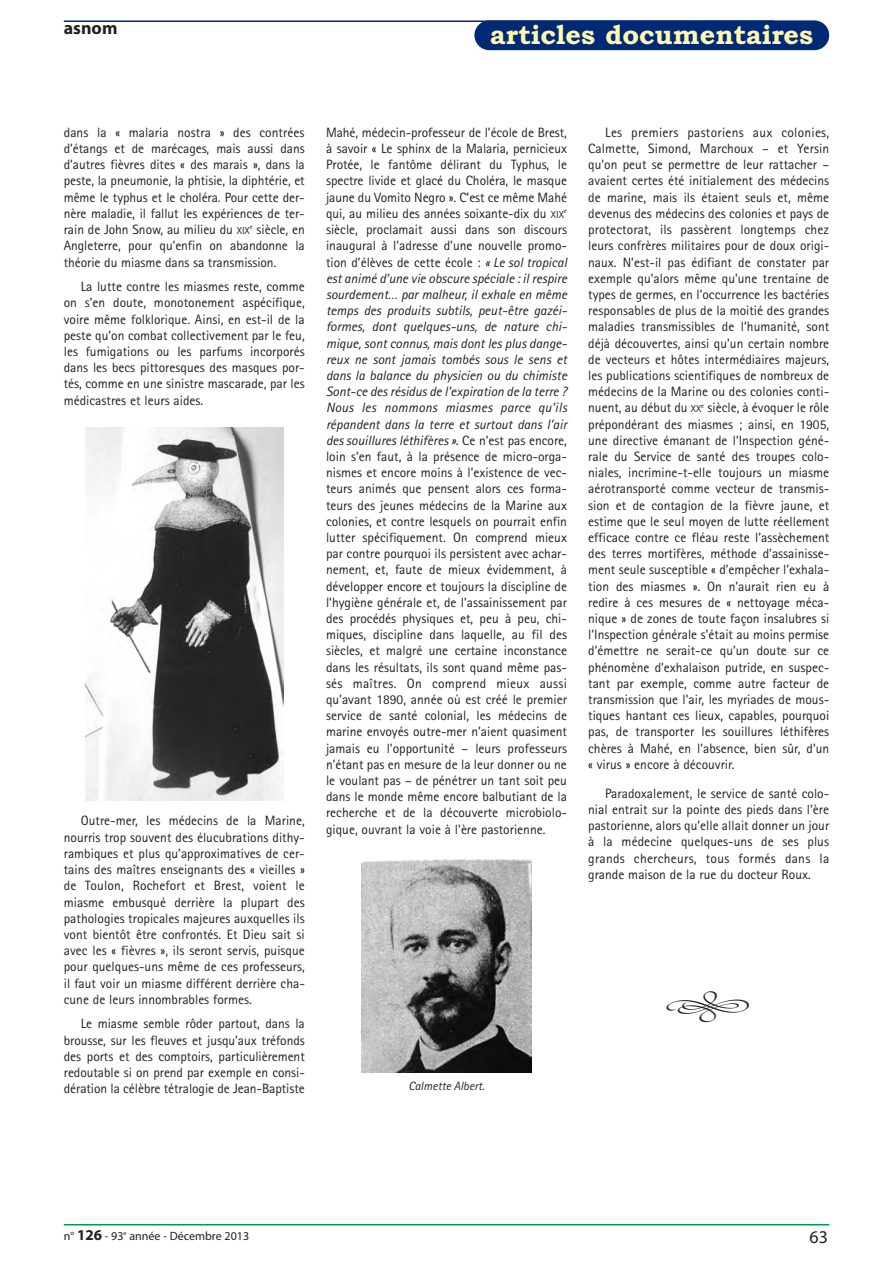
<style>
.page{position:relative;width:893px;height:1263px;background:#fff}
.page>*{position:absolute;margin:0;border:0;box-sizing:border-box;transform-origin:0 0}
.t1{font:700 27px "Bookman Old Style";color:#fff8ae}
.t2{font:700 18px "Myriad";color:#231f20}
.t3{font:18px "Myriad";color:#231f20}
.t4{font:13.5px/16.2px "Rotis Sans Serif";color:#231f20;text-align:justify}
.t5{font:12px "Myriad";color:#231f20}
.t6{font:italic 12px "Rotis Sans Serif";color:#231f20}
.t7{font:6.75px "Rotis Sans Serif";color:#231f20}
.s1{font-size:10.2px}
.s2{font-style:italic}
.s3{font-weight:700;font-size:15px}
</style>
<div class="page">
<hr style="left:64px;top:1224px;width:765px;height:1px;background:#00984a">
<hr style="left:64px;top:21px;width:710px;height:1px;background:#002975">
<div style="left:474px;top:20px;width:355px;height:30px;background:#002975;border-radius:15px"></div>
<img style="left:361px;top:860px;width:170px;height:212px">
<img style="left:85px;top:428px;width:198px;height:373px">
<p class="t2" style="left:64px;top:21px;width:55px">asnom</p>
<p class="t1" style="left:490px;top:19px;width:325px">articles documentaires</p>
<p class="t4" style="left:64px;top:126px;width:243px">dans la « malaria nostra » des contrées d’étangs et de marécages, mais aussi dans d’autres fièvres dites « des marais », dans la peste, la pneumonie, la phtisie, la diphtérie, et même le typhus et le choléra. Pour cette der&shy;nère maladie, il fallut les expériences de ter&shy;rain de John Snow, au milieu du <span class="s1">XIX</span><sup>e</sup> siècle, en Angleterre, pour qu’enfin on abandonne la théorie du miasme dans sa transmission.</p>
<p class="t4" style="left:64px;top:280px;width:243px;text-indent:17px">La lutte contre les miasmes reste, comme on s’en doute, monotonement aspécifique, voire même folklorique. Ainsi, en est-il de la peste qu’on combat collectivement par le feu, les fumigations ou les parfums incorporés dans les becs pittoresques des masques por&shy;tés, comme en une sinistre mascarade, par les médicastres et leurs aides.</p>
<p class="t4" style="left:64px;top:814px;width:243px;text-indent:17px">Outre-mer, les médecins de la Marine, nourris trop souvent des élucubrations dithy&shy;rambiques et plus qu’approximatives de cer&shy;tains des maîtres enseignants des « vieilles » de Toulon, Rochefort et Brest, voient le miasme embusqué derrière la plupart des pathologies tropicales majeures auxquelles ils vont bientôt être confrontés. Et Dieu sait si avec les « fièvres », ils seront servis, puisque pour quelques-uns même de ces professeurs, il faut voir un miasme différent derrière cha&shy;cune de leurs innombrables formes.</p>
<p class="t4" style="left:64px;top:1017px;width:243px;text-indent:17px">Le miasme semble rôder partout, dans la brousse, sur les fleuves et jusqu’aux tréfonds des ports et des comptoirs, particulièrement redoutable si on prend par exemple en consi&shy;dération la célèbre tétralogie de Jean-Baptiste</p>
<p class="t4" style="left:326px;top:126px;width:243px">Mahé, médecin-professeur de l’école de Brest, à savoir « Le sphinx de la Malaria, pernicieux Protée, le fantôme délirant du Typhus, le spectre livide et glacé du Choléra, le masque jaune du Vomito Negro ». C’est ce même Mahé qui, au milieu des années soixante-dix du <span class="s1">XIX</span></p>
<p class="t7" style="left:564px;top:209px;width:4px">e</p>
<p class="t4" style="left:326px;top:223px;width:243px">siècle, proclamait aussi dans son discours inaugural à l’adresse d’une nouvelle promo&shy;tion d’élèves de cette école : <span class="s2">« Le sol tropical est animé d’une vie obscure spéciale : il respire sourdement… par malheur, il exhale en même temps des produits subtils, peut-être gazéi&shy;formes, dont quelques-uns, de nature chi&shy;mique, sont connus, mais dont les plus dange&shy;reux ne sont jamais tombés sous le sens et dans la balance du physicien ou du chimiste Sont-ce des résidus de l’expiration de la terre ?<br>Nous les nommons miasmes parce qu’ils répandent dans la terre et surtout dans l’air des souillures léthifères »</span>. Ce n’est pas encore, loin s’en faut, à la présence de micro-orga&shy;nismes et encore moins à l’existence de vec&shy;teurs animés que pensent alors ces forma&shy;teurs des jeunes médecins de la Marine aux colonies, et contre lesquels on pourrait enfin lutter spécifiquement. On comprend mieux par contre pourquoi ils persistent avec achar&shy;nement, et, faute de mieux évidemment, à développer encore et toujours la discipline de l’hygiène générale et, de l’assainissement par des procédés physiques et, peu à peu, chi&shy;miques, discipline dans laquelle, au fil des siècles, et malgré une certaine inconstance dans les résultats, ils sont quand même pas&shy;sés maîtres. On comprend mieux aussi qu’avant 1890, année où est créé le premier service de santé colonial, les médecins de marine envoyés outre-mer n’aient quasiment jamais eu l’opportunité – leurs professeurs n’étant pas en mesure de la leur donner ou ne le voulant pas – de pénétrer un tant soit peu dans le monde même encore balbutiant de la recherche et de la découverte microbiolo&shy;gique, ouvrant la voie à l’ère pastorienne.</p>
<p class="t4" style="left:588px;top:126px;width:243px;text-indent:17px">Les premiers pastoriens aux colonies, Calmette, Simond, Marchoux – et Yersin qu’on peut se permettre de leur rattacher – avaient certes été initialement des médecins de marine, mais ils étaient seuls et, même devenus des médecins des colonies et pays de protectorat, ils passèrent longtemps chez leurs confrères militaires pour de doux origi&shy;naux. N’est-il pas édifiant de constater par exemple qu’alors même qu’une trentaine de types de germes, en l’occurrence les bactéries responsables de plus de la moitié des grandes maladies transmissibles de l’humanité, sont déjà découvertes, ainsi qu’un certain nombre de vecteurs et hôtes intermédiaires majeurs, les publications scientifiques de nombreux de médecins de la Marine ou des colonies conti&shy;nuent, au début du <span class="s1">XX</span><sup>e</sup> siècle, à évoquer le rôle prépondérant des miasmes ; ainsi, en 1905, une directive émanant de l’Inspection géné - rale du Service de santé des troupes colo&shy;niales, incrimine-t-elle toujours un miasme aérotransporté comme vecteur de transmis&shy;sion et de contagion de la fièvre jaune, et estime que le seul moyen de lutte réellement efficace contre ce fléau reste l’assèchement des terres mortifères, méthode d’assainisse&shy;ment seule susceptible « d’empêcher l’exhala&shy;tion des miasmes ». On n’aurait rien eu à redire à ces mesures de « nettoyage méca&shy;nique » de zones de toute façon insalubres si l’Inspection générale s’était au moins permise d’émettre ne serait-ce qu’un doute sur ce phénomène d’exhalaison putride, en suspec&shy;tant par exemple, comme autre facteur de transmission que l’air, les myriades de mous&shy;tiques hantant ces lieux, capables, pourquoi pas, de transporter les souillures léthifères chères à Mahé, en l’absence, bien sûr, d’un « virus » encore à découvrir.</p>
<p class="t4" style="left:588px;top:786px;width:243px;text-indent:17px">Paradoxalement, le service de santé colo&shy;nial entrait sur la pointe des pieds dans l’ère pastorienne, alors qu’elle allait donner un jour à la médecine quelques-uns de ses plus grands chercheurs, tous formés dans la grande maison de la rue du docteur Roux.</p>
<p class="t6" style="left:408px;top:1082px;width:78px">Calmette Albert.</p>
<p class="t5" style="left:64px;top:1231px;width:187px">n° <span class="s3">126</span> - 93<sup>e</sup> année - Décembre 2013</p>
<p class="t3" style="left:809px;top:1230px;width:20px">63</p>
</div>
